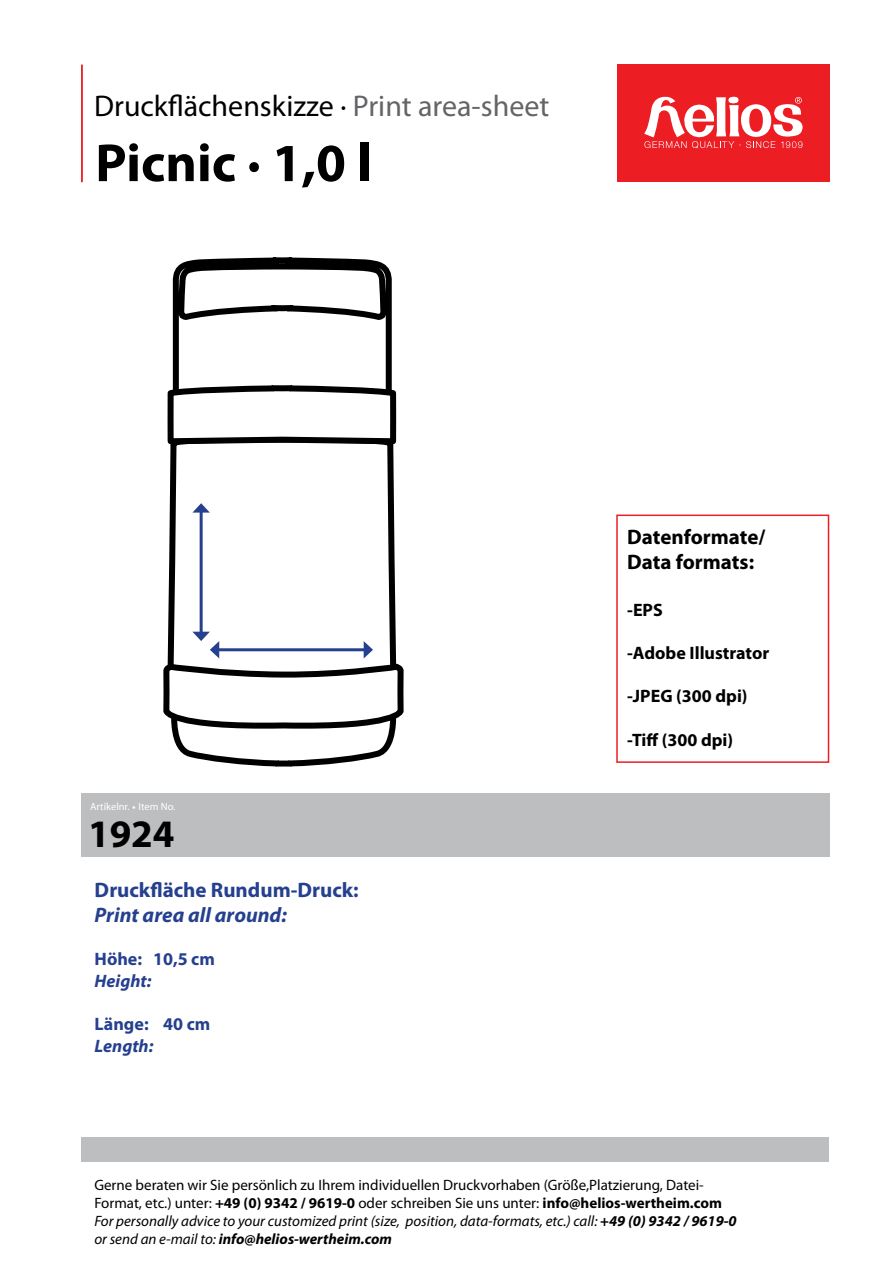
<style>
.page{position:relative;width:893px;height:1263px;background:#fff}
.page>*{position:absolute;margin:0;border:0;box-sizing:border-box;transform-origin:0 0}
.t1{font:700 54px "Myriad Pro";color:#000}
.t2{font:700 39px "Myriad Pro";color:#000}
.t3{font:30px "Myriad Pro";color:#000}
.t4{font:700 21px/25.2px "Myriad Pro";color:#000}
.t5{font:700 21px "Myriad Pro";color:#25408f}
.t6{font:italic 700 21px "Myriad Pro";color:#25408f}
.t7{font:700 18px "Myriad Pro";color:#000}
.t8{font:700 18px "Myriad Pro";color:#25408f}
.t9{font:italic 700 18px "Myriad Pro";color:#25408f}
.t10{font:15px/18px "Myriad Pro";color:#000}
.t11{font:10.5px "Myriad Pro";color:#fff}
.s1{color:#636466}
.s2{font-size:21px}
.s3{font-weight:700}
.s4{font-style:italic}
.s5{font-weight:700;font-style:italic}
</style>
<div class="page">
<hr style="left:81px;top:65px;width:2px;height:117px;background:#ed1d24">
<div style="left:81px;top:793px;width:749px;height:64px;background:#bcbec0"></div>
<div style="left:617px;top:64px;width:213px;height:118px;background:#ed1d24"></div>
<svg style="left:172px;top:257px;width:228px;height:510px"></svg>
<svg style="left:167px;top:447px;width:232px;height:218px"></svg>
<svg style="left:163px;top:665px;width:241px;height:69px"></svg>
<svg style="left:167px;top:382px;width:233px;height:65px"></svg>
<svg style="left:644px;top:96px;width:159px;height:52px"></svg>
<div style="left:81px;top:1137px;width:747px;height:25px;background:#bcbec0"></div>
<hr style="left:200px;top:510px;width:3px;height:124px;background:#25408f">
<svg style="left:192px;top:503px;width:18px;height:10px"></svg>
<hr style="left:217px;top:648px;width:149px;height:3px;background:#25408f">
<svg style="left:364px;top:641px;width:9px;height:17px"></svg>
<svg style="left:192px;top:632px;width:27px;height:26px"></svg>
<div style="left:616px;top:514px;width:213px;height:249px;border:2px solid #ed1d24"></div>
<h3 class="t3" style="left:94px;top:87px;width:457px">Druckflächenskizze ∙ <span class="s1">Print area-sheet</span></h3>
<h1 class="t1" style="left:95px;top:128px;width:278px">Picnic · 1,0 l</h1>
<p class="t11" style="left:90px;top:799px;width:87px">Artikelnr. <span class="s2">·</span> Item No.</p>
<h2 class="t2" style="left:88px;top:808px;width:88px">1924</h2>
<h3 class="t5" style="left:95px;top:876px;width:266px">Druckfläche Rundum-Druck:</h3>
<h3 class="t6" style="left:95px;top:901px;width:194px">Print area all around:</h3>
<p class="t8" style="left:95px;top:947px;width:122px">Höhe: 10,5 cm</p>
<p class="t9" style="left:95px;top:969px;width:58px">Height:</p>
<p class="t8" style="left:95px;top:1012px;width:117px">Länge: 40 cm</p>
<p class="t9" style="left:95px;top:1034px;width:60px">Length:</p>
<h3 class="t4" style="left:627px;top:524px;width:140px">Datenformate/<br>Data formats:</h3>
<p class="t7" style="left:627px;top:598px;width:37px">-EPS</p>
<p class="t7" style="left:627px;top:641px;width:144px">-Adobe Illustrator</p>
<p class="t7" style="left:627px;top:685px;width:122px">-JPEG (300 dpi)</p>
<p class="t7" style="left:627px;top:728px;width:107px">-Tiff (300 dpi)</p>
<p class="t10" style="left:94px;top:1176px;width:644px">Gerne beraten wir Sie persönlich zu Ihrem individuellen Druckvorhaben (Größe,Platzierung, Datei-Format, etc.) unter: <span class="s3">+49 (0) 9342 / 9619-0</span> oder schreiben Sie uns unter: <span class="s3">info@helios-wertheim.com </span><span class="s4">For personally advice to your customized print (size, position, data-formats, etc.) call:</span> <span class="s5">+49 (0) 9342 / 9619-0 </span><span class="s4">or send an e-mail to:</span> <span class="s5">info@helios-wertheim.com</span></p>
</div>
